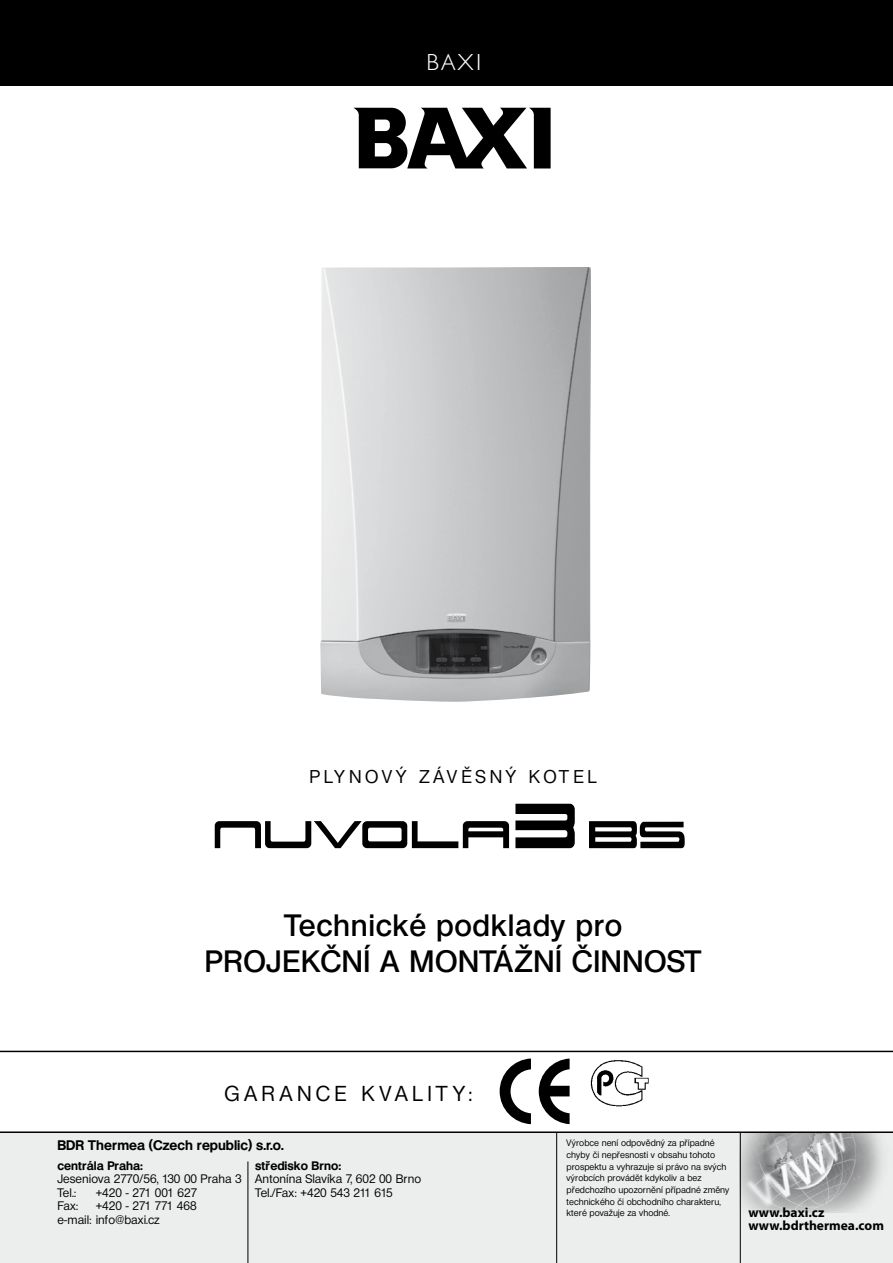
<style>
.page{position:relative;width:893px;height:1263px;background:#fff}
.page>*{position:absolute;margin:0;border:0;box-sizing:border-box;transform-origin:0 0}
.t1{font:600 30px/36px "Olympia";letter-spacing:.02em;color:#000;text-align:center}
.t2{font:300 23.25px "Humanist 521 L2";color:#fff}
.t3{font:500 21px "Olympia";letter-spacing:.2em;color:#000}
.t4{font:500 18px "Olympia";letter-spacing:.2em;color:#000}
.t5{font:700 13.5px "Olympia";color:#000}
.t6{font:700 13.5px/13.5px "Myriad Pro";color:#000}
.t7{font:500 12px/13.5px "Olympia";color:#000}
.t8{font:700 12px "Olympia";color:#000}
.t9{font:500 9px/11.7px "Olympia";color:#000}
</style>
<div class="page">
<div style="left:0;top:0;width:893px;height:85px;background:#000"></div>
<hr style="left:0;top:1051px;width:893px;height:1px;background:#000">
<svg style="left:354px;top:108px;width:197px;height:60px"></svg>
<img style="left:590px;top:1060px;width:59px;height:47px">
<svg style="left:515px;top:804px;width:60px;height:44px"></svg>
<svg style="left:215px;top:821px;width:294px;height:27px"></svg>
<svg style="left:589px;top:821px;width:96px;height:27px"></svg>
<img style="left:320px;top:267px;width:271px;height:435px">
<div style="left:0;top:1132px;width:893px;height:131px;background:#eceded"></div>
<img style="left:741px;top:1133px;width:141px;height:80px">
<hr style="left:740px;top:1132px;width:1px;height:131px;background:#000">
<hr style="left:556px;top:1132px;width:1px;height:131px;background:#000">
<hr style="left:0;top:1131px;width:893px;height:2px;background:#000">
<hr style="left:248px;top:1161px;width:1px;height:102px;background:#000">
<svg style="left:539px;top:1058px;width:31px;height:66px"></svg>
<svg style="left:500px;top:1058px;width:31px;height:66px"></svg>
<h2 class="t2" style="left:426px;top:47px;width:57px">BAXI</h2>
<h3 class="t4" style="left:310px;top:765px;width:289px">PLYNOVÝ ZÁVĚSNÝ KOTEL</h3>
<h1 class="t1" style="left:205px;top:906px;width:498px">Technické podklady pro<br>PROJEKČNÍ A MONTÁŽNÍ ČINNOST</h1>
<h3 class="t3" style="left:224px;top:1081px;width:250px">GARANCE KVALITY:</h3>
<h3 class="t5" style="left:57px;top:1137px;width:228px">BDR Thermea (Czech republic) s.r.o.</h3>
<h3 class="t8" style="left:57px;top:1158px;width:87px">centrála Praha:</h3>
<h3 class="t7" style="left:57px;top:1172px;width:186px">Jeseniova 2770/56, 130 00 Praha 3<br>Tel.:</h3>
<h3 class="t8" style="left:255px;top:1158px;width:88px">středisko Brno:</h3>
<h3 class="t7" style="left:255px;top:1172px;width:167px">Antonína Slavíka 7, 602 00 Brno<br>Tel./Fax: +420 543 211 615</h3>
<h3 class="t7" style="left:96px;top:1185px;width:103px">+420 - 271 001 627</h3>
<h3 class="t7" style="left:57px;top:1199px;width:141px;text-indent:38px">+420 - 271 771 468 e-mail: info@baxi.cz</h3>
<h3 class="t7" style="left:57px;top:1199px;width:23px">Fax:</h3>
<p class="t9" style="left:567px;top:1137px;width:164px">Výrobce není odpovědný za případné chyby či nepřesnosti v obsahu tohoto prospektu a vyhrazuje si právo na svých výrobcích provádět kdykoliv a bez předchozího upozornění případné změny technického či obchodního charakteru, které považuje za vhodné.</p>
<h3 class="t6" style="left:748px;top:1205px;width:137px">www.baxi.cz www.bdrthermea.com</h3>
</div>
